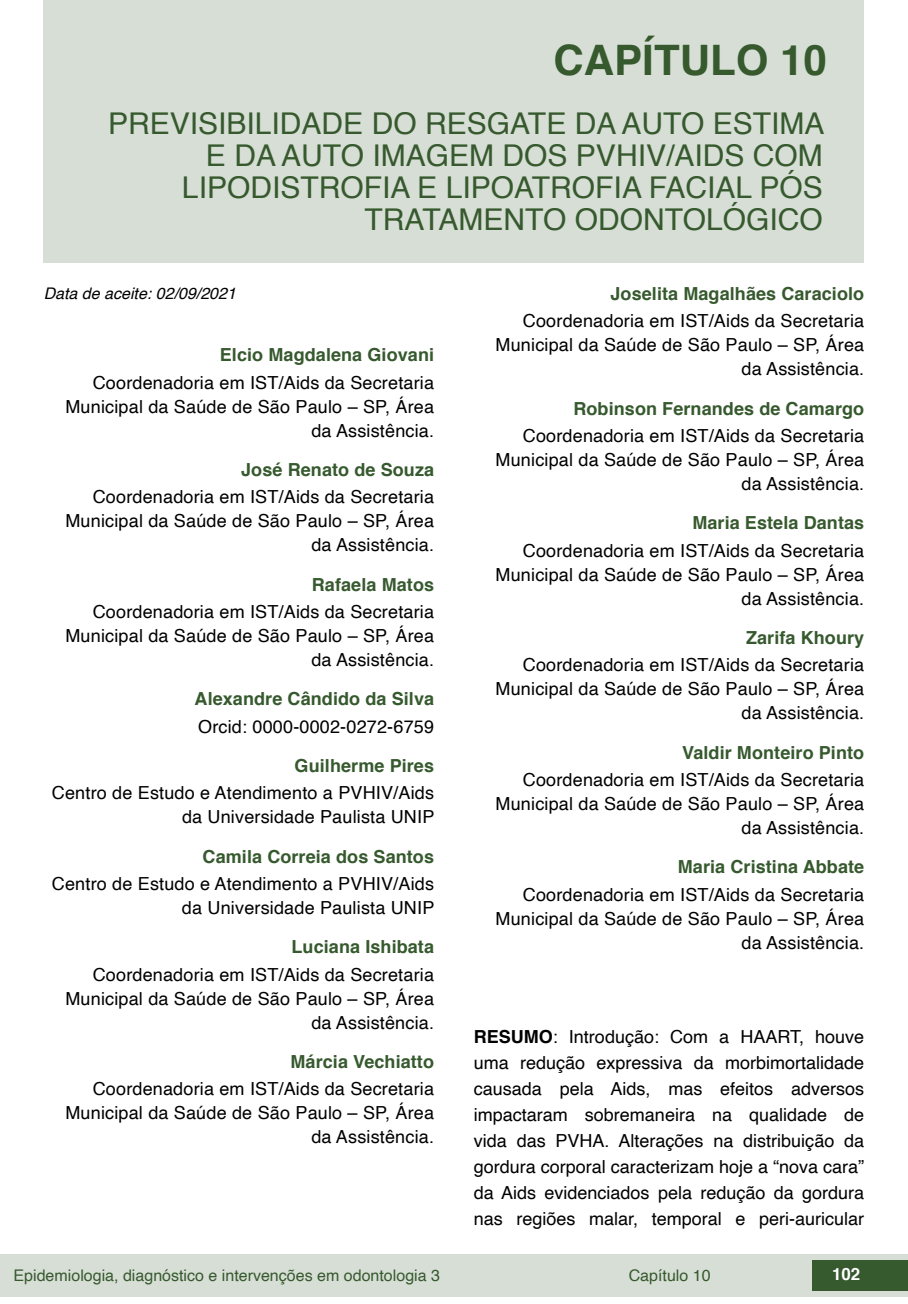
<style>
.page{position:relative;width:908px;height:1304px;background:#fff}
.page>*{position:absolute;margin:0;border:0;box-sizing:border-box;transform-origin:0 0}
.t1{font:700 42px "Helvetica";color:#36592e}
.t2{font:30px/32px "Helvetica";color:#36592e;text-align:right}
.t3{font:18px/24px "Helvetica";letter-spacing:.01em;color:#000;text-align:right}
.t4{font:700 18px "Helvetica";letter-spacing:.005em;color:#36592e}
.t5{font:700 16.8px "Helvetica";color:#fff}
.t6{font:16px "Helvetica";color:#36592e}
.t7{font:italic 16px "Helvetica";color:#000}
.s1{font-weight:700}
</style>
<div class="page">
<div style="left:0;top:1254px;width:906px;height:43px;background:#d7ded5"></div>
<div style="left:812px;top:1261px;width:95px;height:30px;background:#36592e"></div>
<div style="left:44px;top:0;width:819px;height:263px;background:#d7ded5"></div>
<h1 class="t1" style="left:553px;top:26px;width:275px">CAPÍTULO 10</h1>
<h2 class="t2" style="left:108px;top:108px;width:717px">PREVISIBILIDADE DO RESGATE DA AUTO ESTIMA E DA AUTO IMAGEM DOS PVHIV/AIDS COM LIPODISTROFIA E LIPOATROFIA FACIAL PÓS TRATAMENTO ODONTOLÓGICO</h2>
<p class="t7" style="left:44px;top:280px;width:194px">Data de aceite: 02/09/2021</p>
<p class="t4" style="left:220px;top:341px;width:216px">Elcio Magdalena Giovani</p>
<p class="t3" style="left:65px;top:371px;width:370px">Coordenadoria em IST/Aids da Secretaria<br>Municipal da Saúde de São Paulo – SP, Área da Assistência.</p>
<p class="t4" style="left:241px;top:455px;width:194px">José Renato de Souza</p>
<p class="t3" style="left:65px;top:486px;width:370px">Coordenadoria em IST/Aids da Secretaria<br>Municipal da Saúde de São Paulo – SP, Área da Assistência.</p>
<p class="t4" style="left:312px;top:570px;width:124px">Rafaela Matos</p>
<p class="t3" style="left:65px;top:600px;width:370px">Coordenadoria em IST/Aids da Secretaria<br>Municipal da Saúde de São Paulo – SP, Área da Assistência.</p>
<p class="t4" style="left:194px;top:685px;width:241px">Alexandre Cândido da Silva</p>
<p class="t3" style="left:198px;top:715px;width:237px">Orcid: 0000-0002-0272-6759</p>
<p class="t4" style="left:294px;top:751px;width:141px">Guilherme Pires</p>
<p class="t3" style="left:52px;top:782px;width:384px">Centro de Estudo e Atendimento a PVHIV/Aids da Universidade Paulista UNIP</p>
<p class="t4" style="left:202px;top:842px;width:233px">Camila Correia dos Santos</p>
<p class="t3" style="left:52px;top:872px;width:384px">Centro de Estudo e Atendimento a PVHIV/Aids da Universidade Paulista UNIP</p>
<p class="t4" style="left:291px;top:933px;width:144px">Luciana Ishibata</p>
<p class="t3" style="left:65px;top:963px;width:370px">Coordenadoria em IST/Aids da Secretaria<br>Municipal da Saúde de São Paulo – SP, Área da Assistência.</p>
<p class="t4" style="left:290px;top:1047px;width:145px">Márcia Vechiatto</p>
<p class="t3" style="left:65px;top:1078px;width:370px">Coordenadoria em IST/Aids da Secretaria<br>Municipal da Saúde de São Paulo – SP, Área da Assistência.</p>
<p class="t4" style="left:610px;top:279px;width:255px">Joselita Magalhães Caraciolo</p>
<p class="t3" style="left:495px;top:310px;width:370px">Coordenadoria em IST/Aids da Secretaria<br>Municipal da Saúde de São Paulo – SP, Área da Assistência.</p>
<p class="t4" style="left:573px;top:394px;width:292px">Robinson Fernandes de Camargo</p>
<p class="t3" style="left:495px;top:424px;width:370px">Coordenadoria em IST/Aids da Secretaria<br>Municipal da Saúde de São Paulo – SP, Área da Assistência.</p>
<p class="t4" style="left:692px;top:508px;width:173px">Maria Estela Dantas</p>
<p class="t3" style="left:495px;top:539px;width:370px">Coordenadoria em IST/Aids da Secretaria<br>Municipal da Saúde de São Paulo – SP, Área da Assistência.</p>
<p class="t4" style="left:745px;top:623px;width:120px">Zarifa Khoury</p>
<p class="t3" style="left:495px;top:654px;width:370px">Coordenadoria em IST/Aids da Secretaria<br>Municipal da Saúde de São Paulo – SP, Área da Assistência.</p>
<p class="t4" style="left:682px;top:738px;width:183px">Valdir Monteiro Pinto</p>
<p class="t3" style="left:495px;top:768px;width:370px">Coordenadoria em IST/Aids da Secretaria<br>Municipal da Saúde de São Paulo – SP, Área da Assistência.</p>
<p class="t4" style="left:677px;top:852px;width:188px">Maria Cristina Abbate</p>
<p class="t3" style="left:495px;top:883px;width:370px">Coordenadoria em IST/Aids da Secretaria<br>Municipal da Saúde de São Paulo – SP, Área da Assistência.</p>
<p class="t3" style="left:473px;top:1024px;width:392px;line-height:26px;text-align:justify"><span class="s1">RESUMO</span>: Introdução: Com a HAART, houve uma redução expressiva da morbimortalidade causada pela Aids, mas efeitos adversos impactaram sobremaneira na qualidade de vida das PVHA. Alterações na distribuição da gordura corporal caracterizam hoje a “nova cara” da Aids evidenciados pela redução da gordura nas regiões malar, temporal e peri-auricular</p>
<p class="t6" style="left:14px;top:1263px;width:428px">Epidemiologia, diagnóstico e intervenções em odontologia 3</p>
<p class="t6" style="left:628px;top:1263px;width:83px">Capítulo 10</p>
<p class="t5" style="left:831px;top:1261px;width:30px">102</p>
</div>
